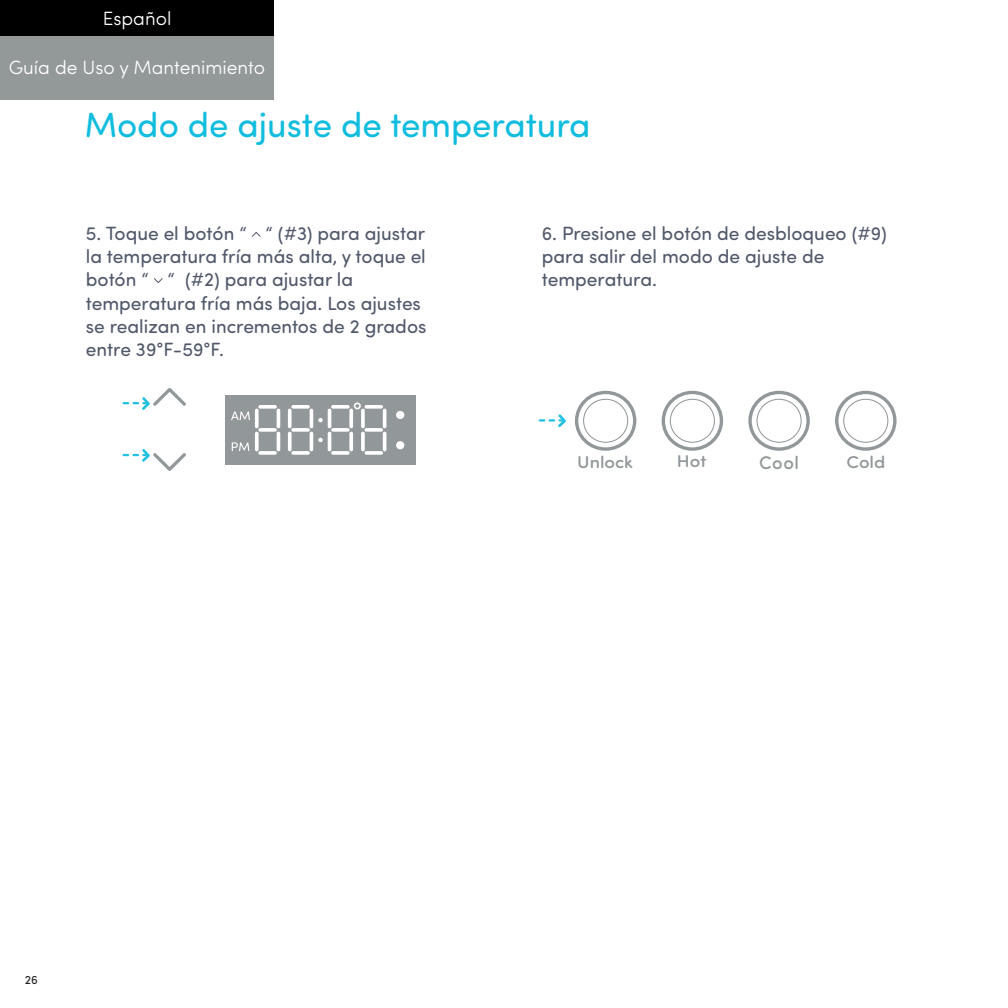
<style>
.page{position:relative;width:1008px;height:1008px;background:#fff}
.page>*{position:absolute;margin:0;border:0;box-sizing:border-box;transform-origin:0 0}
.t1{font:35px "Sofia Pro Soft";color:#11bddf}
.t2{font:19.25px/23.1px "Sofia Pro Soft";color:#52596a}
.t3{font:300 19.25px "Sofia Pro Soft";color:#fff}
.t4{font:500 18.38px "Sofia Pro Soft";color:#939899}
.t5{font:500 17.15px "Sofia Pro Soft";color:#929799;scale:1.08 1}
.t6{font:12.25px "Sofia Pro Soft";color:#231f20}
</style>
<div class="page">
<svg style="left:251px;top:232px;width:10px;height:5px"></svg>
<svg style="left:154px;top:278px;width:9px;height:5px"></svg>
<div style="left:225px;top:396px;width:191px;height:69px;background:#929799"></div>
<svg style="left:255px;top:409px;width:4px;height:19px"></svg>
<svg style="left:258px;top:405px;width:19px;height:4px"></svg>
<hr style="left:277px;top:409px;width:3px;height:19px;background:#fff;border-radius:2px">
<svg style="left:258px;top:428px;width:19px;height:4px"></svg>
<svg style="left:255px;top:432px;width:4px;height:19px"></svg>
<hr style="left:277px;top:432px;width:3px;height:19px;background:#fff;border-radius:2px">
<svg style="left:258px;top:451px;width:19px;height:4px"></svg>
<svg style="left:288px;top:409px;width:4px;height:19px"></svg>
<svg style="left:291px;top:405px;width:19px;height:4px"></svg>
<hr style="left:310px;top:409px;width:3px;height:19px;background:#fff;border-radius:2px">
<svg style="left:291px;top:428px;width:19px;height:4px"></svg>
<svg style="left:288px;top:432px;width:4px;height:19px"></svg>
<hr style="left:310px;top:432px;width:3px;height:19px;background:#fff;border-radius:2px">
<svg style="left:291px;top:451px;width:19px;height:4px"></svg>
<hr style="left:328px;top:409px;width:3px;height:19px;background:#fff;border-radius:2px">
<svg style="left:331px;top:405px;width:19px;height:4px"></svg>
<svg style="left:349px;top:409px;width:4px;height:19px"></svg>
<svg style="left:331px;top:428px;width:19px;height:4px"></svg>
<hr style="left:328px;top:432px;width:3px;height:19px;background:#fff;border-radius:2px">
<svg style="left:349px;top:432px;width:4px;height:19px"></svg>
<svg style="left:331px;top:451px;width:19px;height:4px"></svg>
<svg style="left:361px;top:409px;width:4px;height:19px"></svg>
<svg style="left:365px;top:405px;width:18px;height:4px"></svg>
<hr style="left:383px;top:409px;width:3px;height:19px;background:#fff;border-radius:2px">
<svg style="left:365px;top:428px;width:18px;height:4px"></svg>
<svg style="left:361px;top:432px;width:4px;height:19px"></svg>
<hr style="left:383px;top:432px;width:3px;height:19px;background:#fff;border-radius:2px">
<svg style="left:365px;top:451px;width:18px;height:4px"></svg>
<div style="left:396px;top:411px;width:8px;height:8px;background:#fff;border-radius:50%"></div>
<div style="left:396px;top:441px;width:8px;height:8px;background:#fff;border-radius:50%"></div>
<svg style="left:354px;top:402px;width:7px;height:7px"></svg>
<svg style="left:318px;top:418px;width:5px;height:4px"></svg>
<svg style="left:318px;top:438px;width:5px;height:4px"></svg>
<svg style="left:231px;top:411px;width:19px;height:9px"></svg>
<svg style="left:232px;top:442px;width:17px;height:9px"></svg>
<svg style="left:123px;top:388px;width:63px;height:22px"></svg>
<svg style="left:123px;top:449px;width:63px;height:22px"></svg>
<svg style="left:575px;top:391px;width:61px;height:60px"></svg>
<svg style="left:662px;top:391px;width:61px;height:60px"></svg>
<svg style="left:748px;top:391px;width:62px;height:60px"></svg>
<svg style="left:835px;top:391px;width:62px;height:60px"></svg>
<svg style="left:539px;top:414px;width:27px;height:13px"></svg>
<div style="left:0;top:0;width:273px;height:100px;background:#939899"></div>
<div style="left:0;top:0;width:273px;height:35px;background:#000"></div>
<p class="t3" style="left:103px;top:5px;width:70px">Español</p>
<p class="t3" style="left:9px;top:54px;width:258px">Guía de Uso y Mantenimiento</p>
<p class="t1" style="left:84px;top:101px;width:508px">Modo de ajuste de temperatura</p>
<p class="t2" style="left:86px;top:221px;width:342px">5. Toque el botón “ “ (#3) para ajustar la temperatura fría más alta, y toque el botón “ “ (#2) para ajustar la temperatura fría más baja. Los ajustes se realizan en incrementos de 2 grados entre 39°F-59°F.</p>
<p class="t2" style="left:542px;top:221px;width:346px">6. Presione el botón de desbloqueo (#9) para salir del modo de ajuste de temperatura.</p>
<p class="t6" style="left:25px;top:972px;width:15px">26</p>
<p class="t5" style="left:577px;top:449px;width:53px">Unlock</p>
<p class="t5" style="left:677px;top:449px;width:29px">Hot</p>
<p class="t5" style="left:847px;top:449px;width:37px">Cold</p>
<p class="t4" style="left:759px;top:450px;width:42px">Cool</p>
</div>
